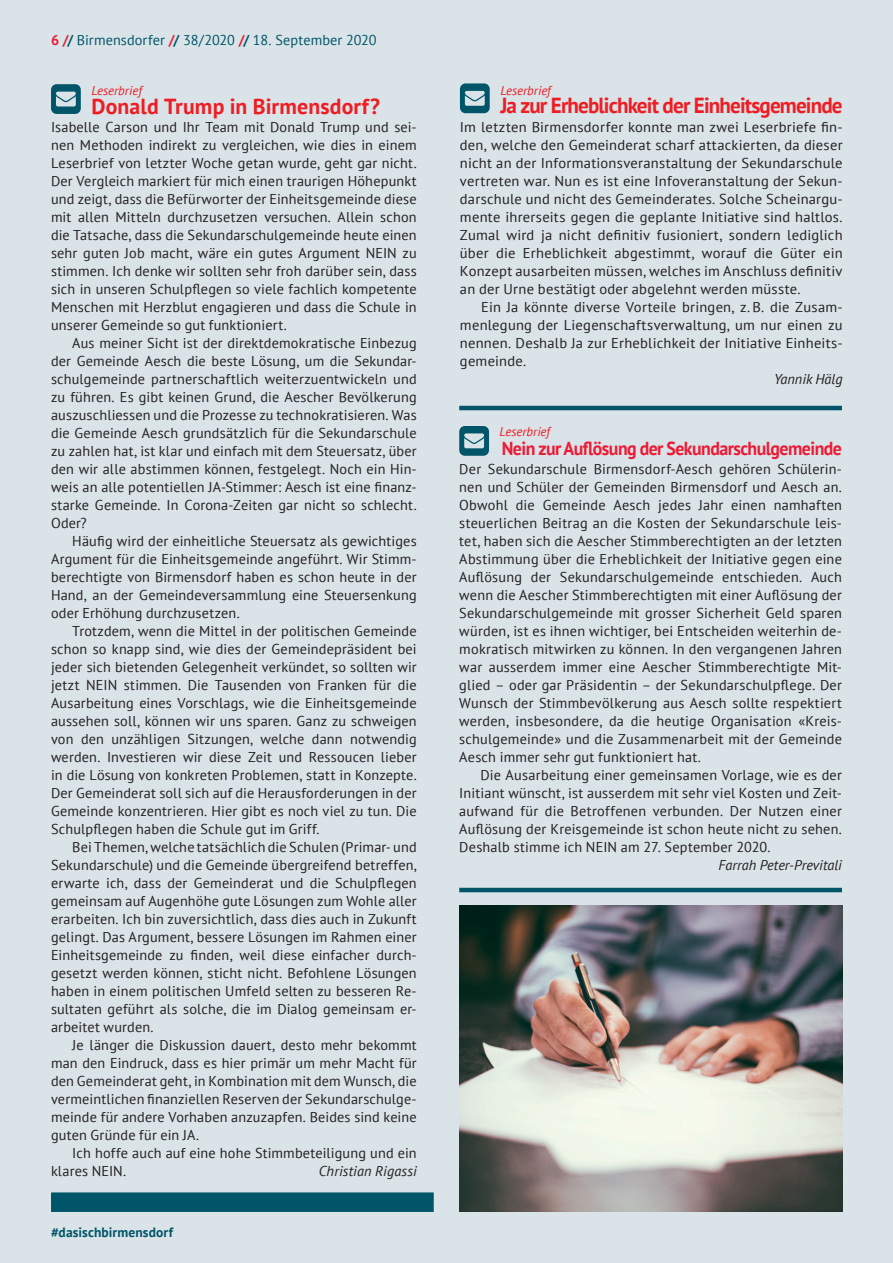
<style>
.page{position:relative;width:893px;height:1263px;background:#dae3e8}
.page>*{position:absolute;margin:0;border:0;box-sizing:border-box;transform-origin:0 0}
.t1{font:700 21.75px "PT Sans";letter-spacing:-.04em;color:#ee1d23}
.t2{font:700 21.75px "PT Sans";letter-spacing:.01em;color:#ee1d23}
.t3{font:700 18.75px "PT Sans";letter-spacing:-.03em;color:#ed1a35;scale:.95 1}
.t4{font:14.25px/18px "PT Sans";letter-spacing:.015em;color:#231f20;text-align:justify}
.t5{font:italic 14.25px "PT Sans";color:#231f20}
.t6{font:14.25px "PT Sans";letter-spacing:.005em;color:#005569}
.t7{font:700 13.5px "PT Sans";letter-spacing:.01em;color:#005569}
.t8{font:italic 12.75px "PT Sans";color:#ee1d23}
.s1{font-weight:700;color:#ed1a35}
.s2{font-weight:700}
</style>
<div class="page">
<svg style="left:51px;top:84px;width:30px;height:30px"></svg>
<svg style="left:460px;top:83px;width:30px;height:30px"></svg>
<hr style="left:459px;top:888px;width:383px;height:4px;background:#005569">
<hr style="left:459px;top:406px;width:383px;height:4px;background:#005569">
<div style="left:51px;top:1192px;width:383px;height:20px;background:#005569"></div>
<svg style="left:459px;top:426px;width:30px;height:30px"></svg>
<img style="left:460px;top:906px;width:383px;height:306px">
<p class="t6" style="left:51px;top:31px;width:327px"><span class="s1">6 /</span><span class="s2">/</span> Birmensdorfer <span class="s1">/</span><span class="s2">/</span> 38/2020 <span class="s1">/</span><span class="s2">/</span> 18. September 2020</p>
<p class="t8" style="left:91px;top:83px;width:52px">Leserbrief</p>
<h1 class="t2" style="left:91px;top:92px;width:290px">Donald Trump in Birmensdorf?</h1>
<p class="t4" style="left:51px;top:117px;width:367px">Isabelle Carson und Ihr Team mit Donald Trump und sei&shy;nen Methoden indirekt zu vergleichen, wie dies in einem Leserbrief von letzter Woche getan wurde, geht gar nicht.<br>Der Vergleich markiert für mich einen traurigen Höhepunkt und zeigt, dass die Befürworter der Einheitsgemeinde diese mit allen Mitteln durchzusetzen versuchen. Allein schon die Tatsache, dass die Sekundarschulgemeinde heute einen sehr guten Job macht, wäre ein gutes Argument NEIN zu stimmen. Ich denke wir sollten sehr froh darüber sein, dass sich in unseren Schulpflegen so viele fachlich kompetente Menschen mit Herzblut engagieren und dass die Schule in unserer Gemeinde so gut funktioniert.</p>
<p class="t4" style="left:51px;top:333px;width:367px;text-indent:21px">Aus meiner Sicht ist der direktdemokratische Einbezug der Gemeinde Aesch die beste Lösung, um die Sekundar&shy;schulgemeinde partnerschaftlich weiterzuentwickeln und zu führen. Es gibt keinen Grund, die Aescher Bevölkerung auszuschliessen und die Prozesse zu technokratisieren. Was die Gemeinde Aesch grundsätzlich für die Sekundarschule zu zahlen hat, ist klar und einfach mit dem Steuersatz, über den wir alle abstimmen können, festgelegt. Noch ein Hin&shy;weis an alle potentiellen JA-Stimmer: Aesch ist eine finanz&shy;starke Gemeinde. In Corona-Zeiten gar nicht so schlecht.<br>Oder?</p>
<p class="t4" style="left:51px;top:531px;width:367px;text-indent:21px">Häufig wird der einheitliche Steuersatz als gewichtiges Argument für die Einheitsgemeinde angeführt. Wir Stimm&shy;berechtigte von Birmensdorf haben es schon heute in der Hand, an der Gemeindeversammlung eine Steuersenkung oder Erhöhung durchzusetzen.</p>
<p class="t4" style="left:51px;top:621px;width:367px;text-indent:21px">Trotzdem, wenn die Mittel in der politischen Gemeinde schon so knapp sind, wie dies der Gemeindepräsident bei jeder sich bietenden Gelegenheit verkündet, so sollten wir jetzt NEIN stimmen. Die Tausenden von Franken für die Ausarbeitung eines Vorschlags, wie die Einheitsgemeinde aussehen soll, können wir uns sparen. Ganz zu schweigen von den unzähligen Sitzungen, welche dann notwendig werden. Investieren wir diese Zeit und Ressoucen lieber in die Lösung von konkreten Problemen, statt in Konzepte.<br>Der Gemeinderat soll sich auf die Herausforderungen in der Gemeinde konzentrieren. Hier gibt es noch viel zu tun. Die Schulpflegen haben die Schule gut im Griff.</p>
<p class="t4" style="left:51px;top:837px;width:367px;text-indent:21px">Bei Themen, welche tatsächlich die Schulen (Primar- und Sekundarschule) und die Gemeinde übergreifend betreffen, erwarte ich, dass der Gemeinderat und die Schulpflegen gemeinsam auf Augenhöhe gute Lösungen zum Wohle aller erarbeiten. Ich bin zuversichtlich, dass dies auch in Zukunft gelingt. Das Argument, bessere Lösungen im Rahmen einer Einheitsgemeinde zu finden, weil diese einfacher durch&shy;gesetzt werden können, sticht nicht. Befohlene Lösungen haben in einem politischen Umfeld selten zu besseren Re&shy;sultaten geführt als solche, die im Dialog gemeinsam er&shy;arbeitet wurden.</p>
<p class="t4" style="left:51px;top:1035px;width:367px;text-indent:21px">Je länger die Diskussion dauert, desto mehr bekommt man den Eindruck, dass es hier primär um mehr Macht für den Gemeinderat geht, in Kombination mit dem Wunsch, die vermeintlichen finanziellen Reserven der Sekundarschulge&shy;meinde für andere Vorhaben anzuzapfen. Beides sind keine guten Gründe für ein JA.</p>
<p class="t4" style="left:51px;top:1143px;width:367px;text-indent:21px">Ich hoffe auch auf eine hohe Stimmbeteiligung und ein klares NEIN.</p>
<p class="t5" style="left:319px;top:1161px;width:99px">Christian Rigassi</p>
<p class="t7" style="left:51px;top:1224px;width:124px">#dasischbirmensdorf</p>
<p class="t8" style="left:500px;top:82px;width:52px">Leserbrief</p>
<h1 class="t1" style="left:500px;top:91px;width:344px">Ja zur Erheblichkeit der Einheitsgemeinde</h1>
<p class="t4" style="left:460px;top:117px;width:384px">Im letzten Birmensdorfer konnte man zwei Leserbriefe fin&shy;den, welche den Gemeinderat scharf attackierten, da dieser nicht an der Informationsveranstaltung der Sekundarschule vertreten war. Nun es ist eine Infoveranstaltung der Sekun&shy;darschule und nicht des Gemeinderates. Solche Scheinargu&shy;mente ihrerseits gegen die geplante Initiative sind haltlos.<br>Zumal wird ja nicht definitiv fusioniert, sondern lediglich über die Erheblichkeit abgestimmt, worauf die Güter ein Konzept ausarbeiten müssen, welches im Anschluss definitiv an der Urne bestätigt oder abgelehnt werden müsste.</p>
<p class="t4" style="left:460px;top:297px;width:384px;text-indent:21px">Ein Ja könnte diverse Vorteile bringen, z.B. die Zusam&shy;menlegung der Liegenschaftsverwaltung, um nur einen zu nennen. Deshalb Ja zur Erheblichkeit der Initiative Einheits&shy;gemeinde.</p>
<p class="t5" style="left:774px;top:370px;width:70px">Yannik Hälg</p>
<p class="t8" style="left:500px;top:424px;width:52px">Leserbrief</p>
<h2 class="t3" style="left:502px;top:436px;width:360px">Nein zur Auflösung der Sekundarschulgemeinde</h2>
<p class="t4" style="left:459px;top:459px;width:384px">Der Sekundarschule Birmensdorf-Aesch gehören Schülerin&shy;nen und Schüler der Gemeinden Birmensdorf und Aesch an.<br>Obwohl die Gemeinde Aesch jedes Jahr einen namhaften steuerlichen Beitrag an die Kosten der Sekundarschule leis&shy;tet, haben sich die Aescher Stimmberechtigten an der letzten Abstimmung über die Erheblichkeit der Initiative gegen eine Auflösung der Sekundarschulgemeinde entschieden. Auch wenn die Aescher Stimmberechtigten mit einer Auflösung der Sekundarschulgemeinde mit grosser Sicherheit Geld sparen würden, ist es ihnen wichtiger, bei Entscheiden weiterhin de&shy;mokratisch mitwirken zu können. In den vergangenen Jahren war ausserdem immer eine Aescher Stimmberechtigte Mit&shy;glied – oder gar Präsidentin – der Sekundarschulpflege. Der Wunsch der Stimmbevölkerung aus Aesch sollte respektiert werden, insbesondere, da die heutige Organisation «Kreis&shy;schulgemeinde» und die Zusammenarbeit mit der Gemeinde Aesch immer sehr gut funktioniert hat.</p>
<p class="t4" style="left:459px;top:765px;width:384px;text-indent:21px">Die Ausarbeitung einer gemeinsamen Vorlage, wie es der Initiant wünscht, ist ausserdem mit sehr viel Kosten und Zeit&shy;aufwand für die Betroffenen verbunden. Der Nutzen einer Auflösung der Kreisgemeinde ist schon heute nicht zu sehen.<br>Deshalb stimme ich NEIN am 27. September 2020.</p>
<p class="t5" style="left:718px;top:855px;width:125px">Farrah Peter-Previtali</p>
</div>
